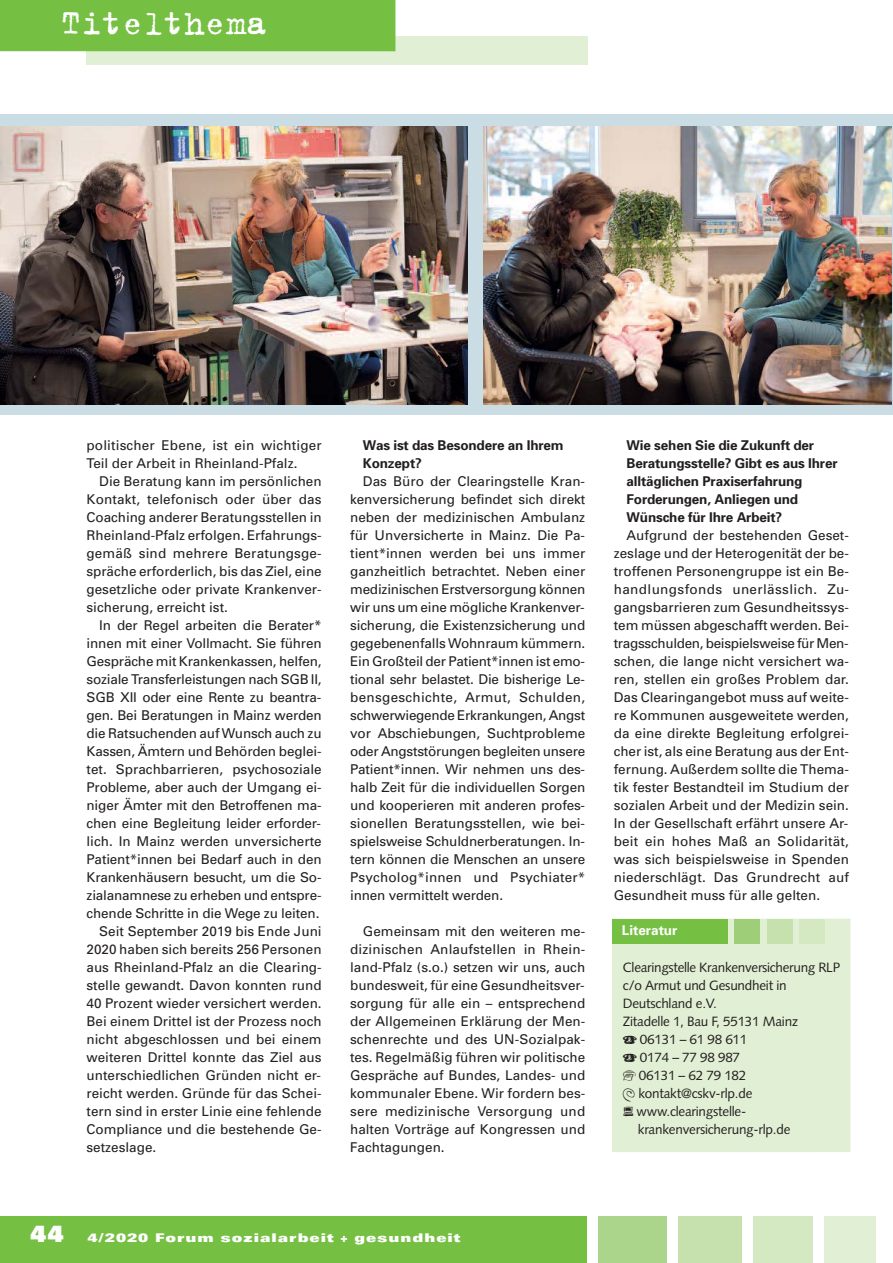
<style>
.page{position:relative;width:893px;height:1263px;background:#fff}
.page>*{position:absolute;margin:0;border:0;box-sizing:border-box;transform-origin:0 0}
.t1{font:37.5px "Trixie";color:#fff}
.t2{font:900 22.5px "Univers";color:#fff}
.t3{font:13.5px/18px "Univers";color:#231f20;text-align:justify}
.t4{font:13.5px "Syntax";letter-spacing:-.015em;color:#231f20}
.t5{font:700 13.5px/18px "Univers";letter-spacing:-.01em;color:#231f20}
.t6{font:700 13.5px "Univers";color:#fff}
.t7{font:900 expanded 12px "Univers";letter-spacing:.085em;color:#fff}
.s1{font-family:"Pinxit Office LL"}
</style>
<div class="page">
<div style="left:0;top:115px;width:893px;height:300px;background:#cadde5"></div>
<div style="left:0;top:1216px;width:587px;height:47px;background:#75c043"></div>
<div style="left:598px;top:1216px;width:68px;height:47px;background:#abd58a"></div>
<div style="left:678px;top:1216px;width:63px;height:47px;background:#c6e1ae"></div>
<div style="left:753px;top:1216px;width:60px;height:47px;background:#d4e8c1"></div>
<div style="left:824px;top:1216px;width:51px;height:47px;background:#e1efd4"></div>
<div style="left:86px;top:36px;width:502px;height:29px;background:#e1efd4"></div>
<div style="left:0;top:0;width:395px;height:51px;background:#75c043"></div>
<div style="left:612px;top:919px;width:238px;height:233px;background:#e1efd4"></div>
<div style="left:612px;top:918px;width:115px;height:25px;background:#75c043"></div>
<div style="left:734px;top:918px;width:26px;height:25px;background:#9ecf78"></div>
<div style="left:767px;top:918px;width:25px;height:25px;background:#c6e1ae"></div>
<div style="left:799px;top:918px;width:26px;height:25px;background:#d4e8c1"></div>
<img style="left:0;top:126px;width:468px;height:279px">
<img style="left:483px;top:126px;width:408px;height:279px">
<h1 class="t1" style="left:60px;top:0;width:208px">Titelthema</h1>
<p class="t3" style="left:87px;top:438px;width:237px">politischer Ebene, ist ein wichtiger<br>Teil der Arbeit in Rheinland-Pfalz.</p>
<p class="t3" style="left:87px;top:474px;width:237px;text-indent:13px">Die Beratung kann im persönlichen Kontakt, telefonisch oder über das Coaching anderer Beratungsstellen in Rheinland-Pfalz erfolgen. Erfahrungs&shy;gemäß sind mehrere Beratungsge&shy;spräche erforderlich, bis das Ziel, eine gesetzliche oder private Krankenver&shy;sicherung, erreicht ist.</p>
<p class="t3" style="left:99px;top:618px;width:224px">In der Regel arbeiten die Berater*</p>
<p class="t3" style="left:87px;top:636px;width:237px">innen mit einer Vollmacht. Sie führen</p>
<p class="t3" style="left:87px;top:654px;width:237px">Gespräche mit Krankenkassen, helfen,</p>
<p class="t3" style="left:87px;top:672px;width:237px">soziale Transferleistungen nach SGB II,</p>
<p class="t3" style="left:87px;top:690px;width:236px">SGB XII oder eine Rente zu beantra-</p>
<p class="t3" style="left:87px;top:708px;width:237px">gen. Bei Beratungen in Mainz werden</p>
<p class="t3" style="left:87px;top:726px;width:237px">die Ratsuchenden auf Wunsch auch zu</p>
<p class="t3" style="left:87px;top:744px;width:236px">Kassen, Ämtern und Behörden beglei-</p>
<p class="t3" style="left:87px;top:762px;width:237px">tet. Sprachbarrieren, psychosoziale</p>
<p class="t3" style="left:87px;top:780px;width:236px">Probleme, aber auch der Umgang ei-</p>
<p class="t3" style="left:87px;top:798px;width:236px">niger Ämter mit den Betroffenen ma-</p>
<p class="t3" style="left:87px;top:816px;width:236px">chen eine Begleitung leider erforder-</p>
<p class="t3" style="left:87px;top:834px;width:237px">lich. In Mainz werden unversicherte</p>
<p class="t3" style="left:87px;top:852px;width:237px">Patient*innen bei Bedarf auch in den</p>
<p class="t3" style="left:87px;top:870px;width:236px">Krankenhäusern besucht, um die So-</p>
<p class="t3" style="left:87px;top:888px;width:236px">zialanamnese zu erheben und entspre-</p>
<p class="t3" style="left:87px;top:906px;width:234px">chende Schritte in die Wege zu leiten.</p>
<p class="t3" style="left:99px;top:924px;width:224px">Seit September 2019 bis Ende Juni</p>
<p class="t3" style="left:87px;top:942px;width:237px">2020 haben sich bereits 256 Personen</p>
<p class="t3" style="left:87px;top:960px;width:237px">aus Rheinland-Pfalz an die Clearing-</p>
<p class="t3" style="left:87px;top:978px;width:237px">stelle gewandt. Davon konnten rund</p>
<p class="t3" style="left:87px;top:996px;width:237px">40 Prozent wieder versichert werden.</p>
<p class="t3" style="left:87px;top:1014px;width:237px">Bei einem Drittel ist der Prozess noch</p>
<p class="t3" style="left:87px;top:1032px;width:237px">nicht abgeschlossen und bei einem</p>
<p class="t3" style="left:87px;top:1050px;width:237px">weiteren Drittel konnte das Ziel aus</p>
<p class="t3" style="left:87px;top:1068px;width:236px">unterschiedlichen Gründen nicht er-</p>
<p class="t3" style="left:87px;top:1086px;width:237px">reicht werden. Gründe für das Schei-</p>
<p class="t3" style="left:87px;top:1104px;width:237px">tern sind in erster Linie eine fehlende</p>
<p class="t3" style="left:87px;top:1122px;width:237px">Compliance und die bestehende Ge-</p>
<p class="t3" style="left:87px;top:1140px;width:71px">setzeslage.</p>
<p class="t5" style="left:363px;top:438px;width:202px">Was ist das Besondere an Ihrem<br>Konzept?</p>
<p class="t3" style="left:350px;top:474px;width:237px;text-indent:13px">Das Büro der Clearingstelle Kran&shy;kenversicherung befindet sich direkt neben der medizinischen Ambulanz für Unversicherte in Mainz. Die Pa&shy;tient*innen werden bei uns immer ganzheitlich betrachtet. Neben einer medizinischen Erstversorgung können wir uns um eine mögliche Krankenver&shy;sicherung, die Existenzsicherung und gegebenenfalls Wohnraum kümmern.<br>Ein Großteil der Patient*innen ist emo&shy;tional sehr belastet. Die bisherige Le&shy;bensgeschichte, Armut, Schulden, schwerwiegende Erkrankungen, Angst vor Abschiebungen, Suchtprobleme oder Angststörungen begleiten unsere Patient*innen. Wir nehmen uns des&shy;halb Zeit für die individuellen Sorgen und kooperieren mit anderen profes&shy;sionellen Beratungsstellen, wie bei&shy;spielsweise Schuldnerberatungen. In&shy;tern können die Menschen an unsere Psycholog*innen und Psychiater* innen vermittelt werden.</p>
<p class="t3" style="left:350px;top:924px;width:237px;text-indent:13px">Gemeinsam mit den weiteren me&shy;dizinischen Anlaufstellen in Rhein&shy;land-Pfalz (s.o.) setzen wir uns, auch bundesweit, für eine Gesundheitsver&shy;sorgung für alle ein – entsprechend der Allgemeinen Erklärung der Men&shy;schenrechte und des UN-Sozialpak&shy;tes. Regelmäßig führen wir politische Gespräche auf Bundes, Landes- und kommunaler Ebene. Wir fordern bes&shy;sere medizinische Versorgung und halten Vorträge auf Kongressen und Fachtagungen.</p>
<h2 class="t2" style="left:31px;top:1225px;width:35px">44</h2>
<p class="t7" style="left:88px;top:1231px;width:374px">4/2020 Forum sozialarbeit + gesundheit</p>
<p class="t5" style="left:626px;top:438px;width:213px">Wie sehen Sie die Zukunft der<br>Beratungsstelle? Gibt es aus Ihrer alltäglichen Praxiserfahrung<br>Forderungen, Anliegen und<br>Wünsche für Ihre Arbeit?</p>
<p class="t3" style="left:614px;top:528px;width:237px;text-indent:13px">Aufgrund der bestehenden Geset&shy;zeslage und der Heterogenität der be&shy;troffenen Personengruppe ist ein Be&shy;handlungsfonds unerlässlich. Zu&shy;gangsbarrieren zum Gesundheitssys&shy;tem müssen abgeschafft werden. Bei&shy;tragsschulden, beispielsweise für Men - schen, die lange nicht versichert wa&shy;ren, stellen ein großes Problem dar.<br>Das Clearingangebot muss auf weite&shy;re Kommunen ausgeweitete werden, da eine direkte Begleitung erfolgrei&shy;cher ist, als eine Beratung aus der Ent&shy;fernung. Außerdem sollte die Thema&shy;tik fester Bestandteil im Studium der sozialen Arbeit und der Medizin sein.<br>In der Gesellschaft erfährt unsere Ar&shy;beit ein hohes Maß an Solidarität, was sich beispielsweise in Spenden niederschlägt. Das Grundrecht auf Gesundheit muss für alle gelten.</p>
<p class="t6" style="left:622px;top:925px;width:57px">Literatur</p>
<p class="t4" style="left:623px;top:960px;width:219px">Clearingstelle Krankenversicherung RLP</p>
<p class="t4" style="left:623px;top:978px;width:165px">c/o Armut und Gesundheit in</p>
<p class="t4" style="left:623px;top:996px;width:95px">Deutschland e.V.</p>
<p class="t4" style="left:623px;top:1014px;width:177px">Zitadelle 1, Bau F, 55131 Mainz</p>
<p class="t4" style="left:623px;top:1032px;width:126px"><span class="s1">g</span> 06131 – 61 98 611</p>
<p class="t4" style="left:623px;top:1050px;width:119px"><span class="s1">g</span> 0174 – 77 98 987</p>
<p class="t4" style="left:623px;top:1068px;width:125px"><span class="s1">c</span> 06131 – 62 79 182</p>
<p class="t4" style="left:623px;top:1086px;width:131px"><span class="s1">6</span> kontakt@cskv-rlp.de</p>
<p class="t4" style="left:623px;top:1104px;width:125px"><span class="s1">C</span> www.clearingstelle-</p>
<p class="t4" style="left:638px;top:1122px;width:154px">krankenversicherung-rlp.de</p>
</div>
